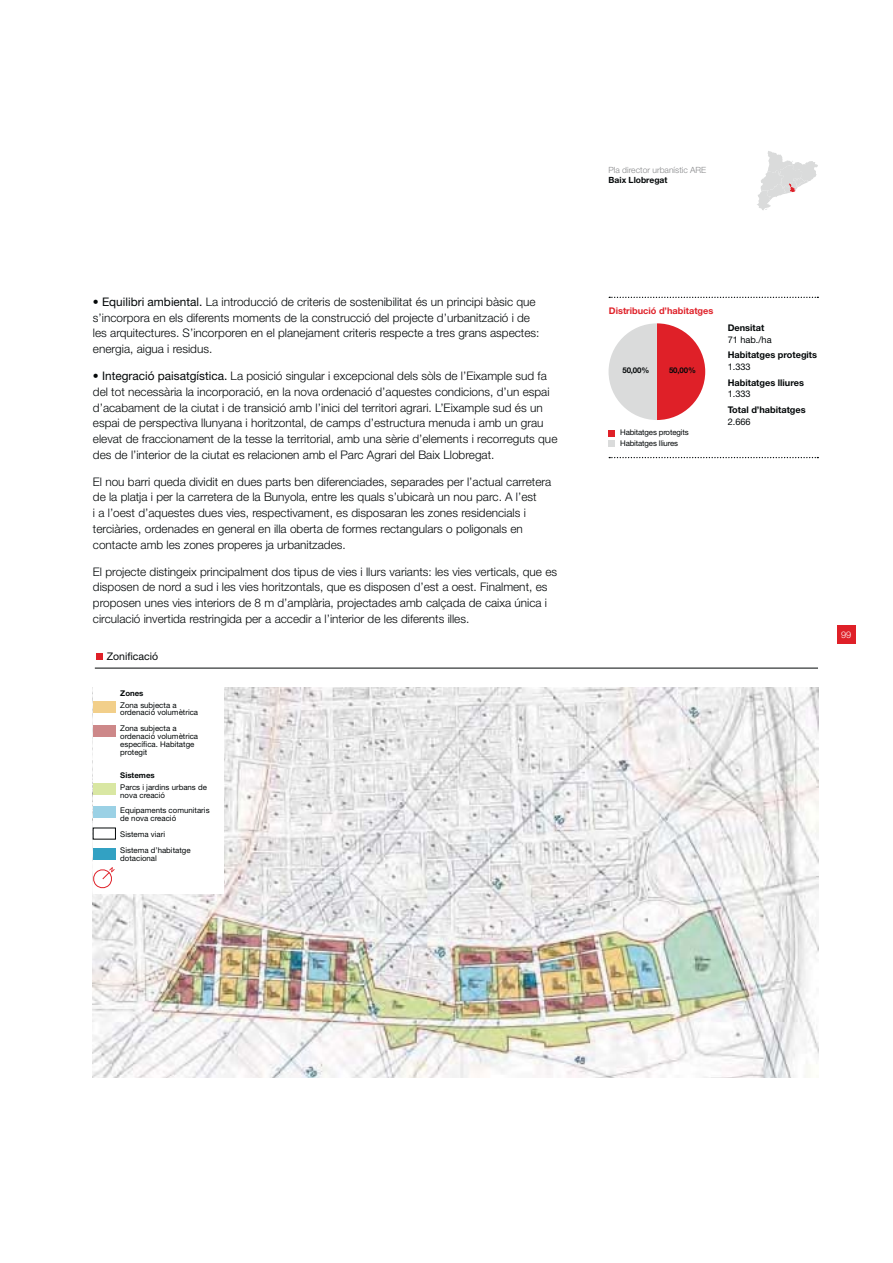
<style>
.page{position:relative;width:893px;height:1263px;background:#fff}
.page>*{position:absolute;margin:0;border:0;box-sizing:border-box;transform-origin:0 0}
.t1{font:300 11.85px/15.8px "Helvetica Neue";color:#040809}
.t2{font:10.5px "Helvetica Neue";color:#040809}
.t3{font:700 9.15px "Helvetica Neue";color:#040809}
.t4{font:9.15px "Helvetica Neue";color:#040809}
.t5{font:700 9.15px "Helvetica Neue";color:#df2028}
.t6{font:300 9.15px "Helvetica Neue";color:#fff}
.t7{font:300 8.55px "Helvetica Neue";color:#868789}
.t8{font:700 8.55px "Helvetica Neue";color:#040809}
.t9{font:7.8px/7.8px "Helvetica Neue";color:#040809}
.t10{font:7.8px/10.5px "Helvetica Neue";letter-spacing:-.02em;color:#040809}
.t11{font:700 7.8px "Helvetica Neue";color:#040809}
.s1{font-weight:400}
</style>
<div class="page">
<svg style="left:757px;top:151px;width:61px;height:59px"></svg>
<div style="left:837px;top:626px;width:18px;height:18px;background:#df2028"></div>
<div style="left:608px;top:430px;width:7px;height:7px;background:#df2028"></div>
<div style="left:608px;top:440px;width:7px;height:6px;background:#dadbdb"></div>
<svg style="left:609px;top:457px;width:209px;height:1px"></svg>
<svg style="left:609px;top:297px;width:209px;height:1px"></svg>
<svg style="left:608px;top:323px;width:97px;height:97px"></svg>
<img style="left:93px;top:687px;width:725px;height:391px">
<div style="left:93px;top:687px;width:130px;height:206px;background:#fff"></div>
<div style="left:93px;top:702px;width:22px;height:11px;background:#f2cf8a"></div>
<div style="left:93px;top:725px;width:22px;height:11px;background:#cd8889"></div>
<div style="left:93px;top:784px;width:22px;height:11px;background:#d9e7a3"></div>
<div style="left:93px;top:806px;width:22px;height:12px;background:#9bd1e5"></div>
<div style="left:93px;top:848px;width:22px;height:11px;background:#32a1c3"></div>
<svg style="left:92px;top:867px;width:23px;height:22px"></svg>
<hr style="left:95px;top:668px;width:723px;height:1px;background:#040809">
<svg style="left:96px;top:654px;width:6px;height:6px"></svg>
<p class="t1" style="left:93px;top:295px;width:448px">• <span class="s1">Equilibri ambiental.</span> La introducció de criteris de sostenibilitat és un principi bàsic que s’incorpora en els diferents moments de la construcció del projecte d’urbanització i de les arquitectures. S’incorporen en el planejament criteris respecte a tres grans aspectes: energia, aigua i residus.</p>
<p class="t1" style="left:93px;top:369px;width:466px">• <span class="s1">Integració paisatgística.</span> La posició singular i excepcional dels sòls de l’Eixample sud fa del tot necessària la incorporació, en la nova ordenació d’aquestes condicions, d’un espai d’acabament de la ciutat i de transició amb l’inici del territori agrari. L’Eixample sud és un espai de perspectiva llunyana i horitzontal, de camps d’estructura menuda i amb un grau elevat de fraccionament de la tesse la territorial, amb una sèrie d’elements i recorreguts que des de l’interior de la ciutat es relacionen amb el Parc Agrari del Baix Llobregat.</p>
<p class="t1" style="left:93px;top:475px;width:460px">El nou barri queda dividit en dues parts ben diferenciades, separades per l’actual carretera de la platja i per la carretera de la Bunyola, entre les quals s’ubicarà un nou parc. A l’est<br>i a l’oest d’aquestes dues vies, respectivament, es disposaran les zones residencials i terciàries, ordenades en general en illa oberta de formes rectangulars o poligonals en contacte amb les zones properes ja urbanitzades.</p>
<p class="t1" style="left:93px;top:565px;width:466px">El projecte distingeix principalment dos tipus de vies i llurs variants: les vies verticals, que es disposen de nord a sud i les vies horitzontals, que es disposen d’est a oest. Finalment, es proposen unes vies interiors de 8 m d’amplària, projectades amb calçada de caixa única i circulació invertida restringida per a accedir a l’interior de les diferents illes.</p>
<p class="t2" style="left:107px;top:653px;width:53px">Zonificació</p>
<p class="t11" style="left:120px;top:690px;width:25px">Zones</p>
<p class="t9" style="left:120px;top:702px;width:79px">Zona subjecta a ordenació volumètrica</p>
<p class="t9" style="left:120px;top:725px;width:79px">Zona subjecta a ordenació volumètrica específica. Habitatge protegit</p>
<p class="t11" style="left:120px;top:773px;width:36px">Sistemes</p>
<p class="t9" style="left:120px;top:784px;width:88px">Parcs i jardins urbans de nova creació</p>
<p class="t9" style="left:120px;top:808px;width:91px">Equipaments comunitaris de nova creació</p>
<p class="t9" style="left:120px;top:827px;width:72px;line-height:15.8px">Sistema viari<br>Sistema d’habitatge</p>
<p class="t9" style="left:120px;top:855px;width:38px">dotacional</p>
<p class="t7" style="left:608px;top:167px;width:99px">Pla director urbanístic ARE</p>
<p class="t8" style="left:608px;top:177px;width:60px">Baix Llobregat</p>
<p class="t5" style="left:609px;top:308px;width:106px">Distribució d’habitatges</p>
<p class="t11" style="left:622px;top:367px;width:28px">50,00%</p>
<p class="t11" style="left:669px;top:367px;width:28px">50,00%</p>
<p class="t10" style="left:620px;top:428px;width:70px">Habitatges protegits<br>Habitatges lliures</p>
<p class="t3" style="left:728px;top:324px;width:38px">Densitat</p>
<p class="t4" style="left:728px;top:336px;width:45px">71 hab./ha</p>
<p class="t3" style="left:728px;top:352px;width:91px">Habitatges protegits</p>
<p class="t4" style="left:728px;top:364px;width:24px">1.333</p>
<p class="t3" style="left:728px;top:379px;width:78px">Habitatges lliures</p>
<p class="t4" style="left:728px;top:391px;width:24px">1.333</p>
<p class="t3" style="left:728px;top:406px;width:80px">Total d’habitatges</p>
<p class="t4" style="left:728px;top:418px;width:24px">2.666</p>
<p class="t6" style="left:841px;top:631px;width:12px">99</p>
</div>
